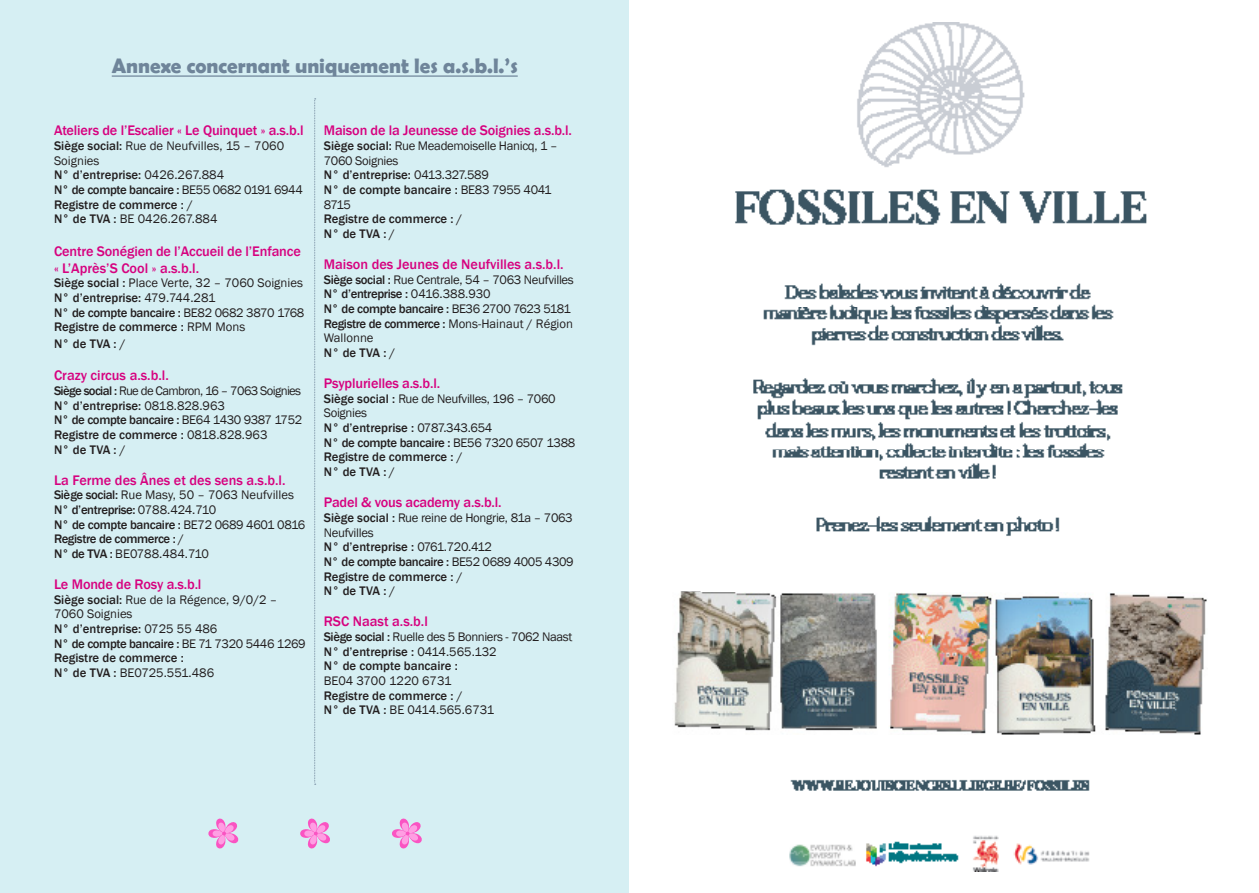
<style>
.page{position:relative;width:1259px;height:893px;background:#d6eff3}
.page>*{position:absolute;margin:0;border:0;box-sizing:border-box;transform-origin:0 0}
.t1{font:700 21px "Berlin Sans FB Demi";color:#6f859a}
.t2{font:500 14.25px/16.4px "Franklin Gothic";letter-spacing:-.01em;color:#d6017f}
.t3{font:500 12.75px/14.7px "Franklin Gothic";color:#231f20}
.t4{font:12.75px/14.7px "Franklin Gothic";color:#231f20}
.t5{font:500 12.75px "Franklin Gothic";letter-spacing:-.03em;color:#231f20}
.t6{font:12.75px/14.7px "Franklin Gothic";letter-spacing:-.025em;color:#231f20}
.t7{font:500 12.75px "Franklin Gothic";letter-spacing:-.025em;color:#231f20}
.t8{font:12.75px "Franklin Gothic";letter-spacing:-.05em;color:#231f20}
.s1{font-weight:500}
.s2{font-weight:400}
</style>
<div class="page">
<hr style="left:112px;top:75px;width:406px;height:2px;background:#6f859a">
<svg style="left:314px;top:99px;width:2px;height:686px"></svg>
<svg style="left:208px;top:818px;width:31px;height:31px"></svg>
<svg style="left:300px;top:818px;width:30px;height:31px"></svg>
<svg style="left:392px;top:818px;width:30px;height:31px"></svg>
<div style="left:629px;top:0;width:630px;height:893px;background:#fff"></div>
<img style="left:674px;top:22px;width:533px;height:850px">
<p class="t1" style="left:112px;top:54px;width:407px">Annexe concernant uniquement les a.s.b.l.’s</p>
<p class="t2" style="left:54px;top:123px;width:251px">Ateliers de l’Escalier « Le Quinquet » a.s.b.l</p>
<p class="t4" style="left:54px;top:139px;width:232px"><span class="s1">Siège social:</span> Rue de Neufvilles, 15 – 7060<br>Soignies</p>
<p class="t3" style="left:54px;top:168px;width:172px">N° d’entreprise: <span class="s2">0426.267.884</span></p>
<p class="t5" style="left:54px;top:182px;width:250px">N° de compte bancaire : <span class="s2">BE55 0682 0191 6944</span></p>
<p class="t3" style="left:54px;top:197px;width:140px">Registre de commerce : <span class="s2">/</span></p>
<p class="t4" style="left:54px;top:212px;width:165px"><span class="s1">N° de TVA :</span> BE 0426.267.884</p>
<p class="t2" style="left:54px;top:243px;width:248px">Centre Sonégien de l’Accueil de l’Enfance « L’Après’S Cool » a.s.b.l.</p>
<p class="t4" style="left:54px;top:276px;width:250px"><span class="s1">Siège social :</span> Place Verte, 32 – 7060 Soignies</p>
<p class="t3" style="left:54px;top:290px;width:163px">N° d’entreprise: <span class="s2">479.744.281</span></p>
<p class="t7" style="left:54px;top:304px;width:252px">N° de compte bancaire : <span class="s2">BE82 0682 3870 1768</span></p>
<p class="t3" style="left:54px;top:320px;width:193px">Registre de commerce : <span class="s2">RPM Mons</span></p>
<p class="t3" style="left:54px;top:336px;width:73px">N° de TVA : <span class="s2">/</span></p>
<p class="t2" style="left:54px;top:368px;width:116px">Crazy circus a.s.b.l.</p>
<p class="t8" style="left:54px;top:383px;width:249px"><span class="s1">Siège social :</span> Rue de Cambron, 16 – 7063 Soignies</p>
<p class="t3" style="left:54px;top:398px;width:172px">N° d’entreprise: <span class="s2">0818.828.963</span></p>
<p class="t5" style="left:54px;top:412px;width:250px">N° de compte bancaire : <span class="s2">BE64 1430 9387 1752</span></p>
<p class="t3" style="left:54px;top:428px;width:215px">Registre de commerce : <span class="s2">0818.828.963</span></p>
<p class="t3" style="left:54px;top:442px;width:73px">N° de TVA : <span class="s2">/</span></p>
<p class="t2" style="left:54px;top:472px;width:233px">La Ferme des Ânes et des sens a.s.b.l.</p>
<p class="t4" style="left:54px;top:488px;width:241px"><span class="s1">Siège social:</span> Rue Masy, 50 – 7063 Neufvilles</p>
<p class="t5" style="left:54px;top:502px;width:164px">N° d’entreprise: <span class="s2">0788.424.710</span></p>
<p class="t7" style="left:54px;top:517px;width:253px">N° de compte bancaire : <span class="s2">BE72 0689 4601 0816</span></p>
<p class="t5" style="left:54px;top:531px;width:131px">Registre de commerce : <span class="s2">/</span></p>
<p class="t4" style="left:54px;top:547px;width:157px"><span class="s1">N° de TVA :</span> BE0788.484.710</p>
<p class="t2" style="left:54px;top:576px;width:149px">Le Monde de Rosy a.s.b.l</p>
<p class="t4" style="left:54px;top:592px;width:225px"><span class="s1">Siège social:</span> Rue de la Régence, 9/0/2 –<br>7060 Soignies</p>
<p class="t3" style="left:54px;top:622px;width:165px">N° d’entreprise: <span class="s2">0725 55 486</span></p>
<p class="t5" style="left:54px;top:636px;width:253px">N° de compte bancaire : <span class="s2">BE 71 7320 5446 1269</span></p>
<p class="t3" style="left:54px;top:651px;width:131px">Registre de commerce :</p>
<p class="t4" style="left:54px;top:666px;width:162px"><span class="s1">N° de TVA :</span> BE0725.551.486</p>
<p class="t2" style="left:324px;top:123px;width:250px">Maison de la Jeunesse de Soignies a.s.b.l.</p>
<p class="t6" style="left:324px;top:139px;width:235px"><span class="s1">Siège social:</span> Rue Meademoiselle Hanicq, 1 –<br>7060 Soignies</p>
<p class="t3" style="left:324px;top:168px;width:167px">N° d’entreprise: <span class="s2">0413.327.589</span></p>
<p class="t3" style="left:324px;top:183px;width:229px">N° de compte bancaire : <span class="s2">BE83 7955 4041<br>8715</span></p>
<p class="t3" style="left:324px;top:212px;width:140px">Registre de commerce : <span class="s2">/</span></p>
<p class="t3" style="left:324px;top:227px;width:73px">N° de TVA : <span class="s2">/</span></p>
<p class="t2" style="left:324px;top:256px;width:241px">Maison des Jeunes de Neufvilles a.s.b.l.</p>
<p class="t6" style="left:324px;top:272px;width:252px"><span class="s1">Siège social :</span> Rue Centrale, 54 – 7063 Neufvilles</p>
<p class="t5" style="left:324px;top:286px;width:168px">N° d’entreprise : <span class="s2">0416.388.930</span></p>
<p class="t5" style="left:324px;top:301px;width:249px">N° de compte bancaire : <span class="s2">BE36 2700 7623 5181</span></p>
<p class="t4" style="left:324px;top:316px;width:251px"><span class="s1">Registre de commerce :</span> Mons-Hainaut / Région<br>Wallonne</p>
<p class="t3" style="left:324px;top:346px;width:73px">N° de TVA : <span class="s2">/</span></p>
<p class="t2" style="left:324px;top:375px;width:118px">Psyplurielles a.s.b.l.</p>
<p class="t6" style="left:324px;top:391px;width:233px"><span class="s1">Siège social :</span> Rue de Neufvilles, 196 – 7060<br>Soignies</p>
<p class="t3" style="left:324px;top:421px;width:170px">N° d’entreprise : <span class="s2">0787.343.654</span></p>
<p class="t7" style="left:324px;top:435px;width:253px">N° de compte bancaire : <span class="s2">BE56 7320 6507 1388</span></p>
<p class="t3" style="left:324px;top:450px;width:140px">Registre de commerce : <span class="s2">/</span></p>
<p class="t3" style="left:324px;top:465px;width:73px">N° de TVA : <span class="s2">/</span></p>
<p class="t2" style="left:324px;top:494px;width:179px">Padel &amp; vous academy a.s.b.l.</p>
<p class="t6" style="left:324px;top:510px;width:250px"><span class="s1">Siège social :</span> Rue reine de Hongrie, 81a – 7063<br>Neufvilles</p>
<p class="t3" style="left:324px;top:540px;width:170px">N° d’entreprise : <span class="s2">0761.720.412</span></p>
<p class="t5" style="left:324px;top:554px;width:251px">N° de compte bancaire : <span class="s2">BE52 0689 4005 4309</span></p>
<p class="t3" style="left:324px;top:569px;width:140px">Registre de commerce : <span class="s2">/</span></p>
<p class="t3" style="left:324px;top:584px;width:73px">N° de TVA : <span class="s2">/</span></p>
<p class="t2" style="left:324px;top:613px;width:106px">RSC Naast a.s.b.l</p>
<p class="t6" style="left:324px;top:630px;width:250px"><span class="s1">Siège social :</span> Ruelle des 5 Bonniers - 7062 Naast</p>
<p class="t3" style="left:324px;top:644px;width:174px">N° d’entreprise : <span class="s2">0414.565.132</span></p>
<p class="t3" style="left:324px;top:659px;width:135px">N° de compte bancaire :<br><span class="s2">BE04 3700 1220 6731</span></p>
<p class="t3" style="left:324px;top:688px;width:140px">Registre de commerce : <span class="s2">/</span></p>
<p class="t4" style="left:324px;top:703px;width:172px"><span class="s1">N° de TVA :</span> BE 0414.565.6731</p>
</div>
